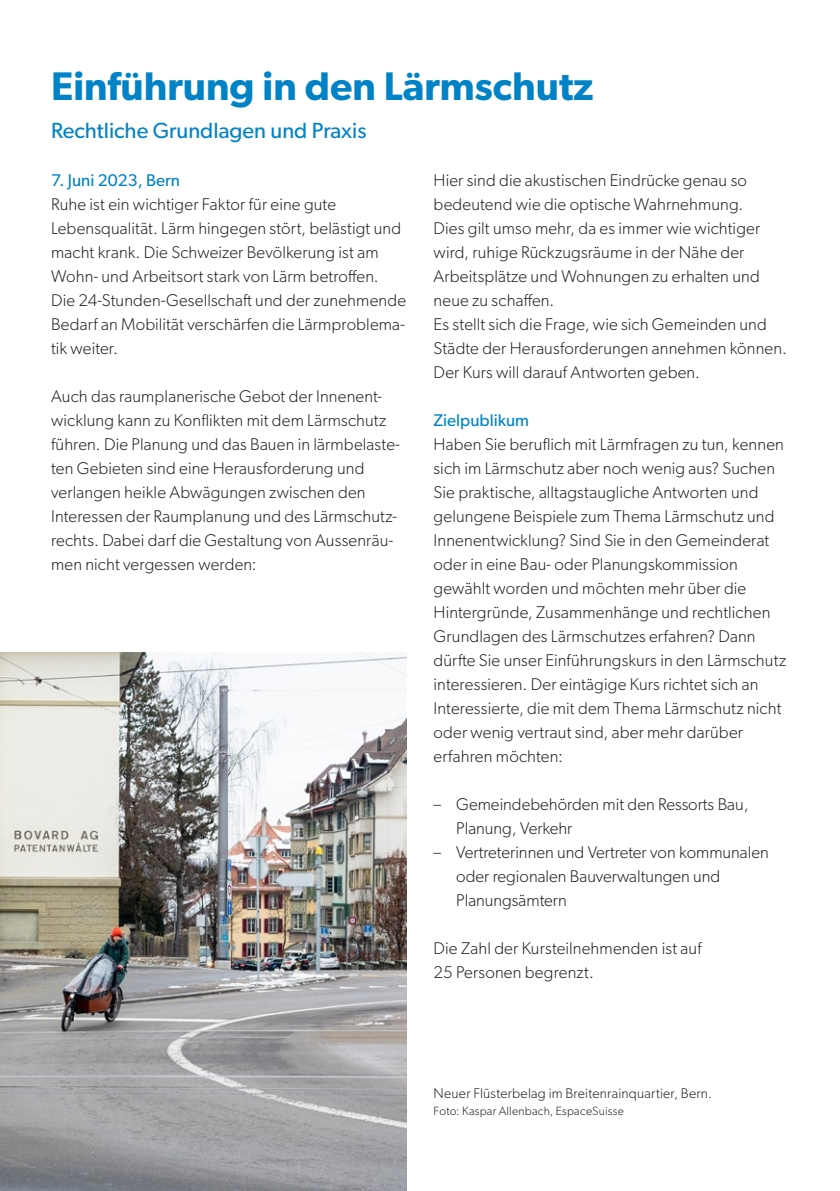
<style>
.page{position:relative;width:840px;height:1191px;background:#fff}
.page>*{position:absolute;margin:0;border:0;box-sizing:border-box;transform-origin:0 0}
.t1{font:600 40px "Gibson";color:#0083c6}
.t2{font:22px "Gibson";color:#0083c6}
.t3{font:300 17px/24px "Gibson";letter-spacing:.01em;color:#231f20}
.t4{font:17px "Gibson";color:#0083c6}
.t5{font:300 14px "Gibson";letter-spacing:.015em;color:#231f20}
.t6{font:300 12px "Gibson";letter-spacing:.02em;color:#231f20}
</style>
<div class="page">
<img style="left:0;top:653px;width:406px;height:538px">
<h1 class="t1" style="left:51px;top:62px;width:543px">Einführung in den Lärmschutz</h1>
<p class="t2" style="left:51px;top:117px;width:317px">Rechtliche Grundlagen und Praxis</p>
<p class="t4" style="left:51px;top:169px;width:130px">7. Juni 2023, Bern</p>
<p class="t3" style="left:51px;top:192px;width:356px">Ruhe ist ein wichtiger Faktor für eine gute Lebensqualität. Lärm hingegen stört, belästigt und macht krank. Die Schweizer Bevölkerung ist am Wohn- und Arbeitsort stark von Lärm betroffen.<br>Die 24-Stunden-Gesellschaft und der zunehmende Bedarf an Mobilität verschärfen die Lärmproblema&shy;tik weiter.</p>
<p class="t3" style="left:51px;top:384px;width:350px">Auch das raumplanerische Gebot der Innenent&shy;wicklung kann zu Konflikten mit dem Lärmschutz führen. Die Planung und das Bauen in lärmbelaste&shy;ten Gebieten sind eine Herausforderung und verlangen heikle Abwägungen zwischen den Interessen der Raumplanung und des Lärmschutz&shy;rechts. Dabei darf die Gestaltung von Aussenräu&shy;men nicht vergessen werden:</p>
<p class="t3" style="left:433px;top:168px;width:354px">Hier sind die akustischen Eindrücke genau so bedeutend wie die optische Wahrnehmung.<br>Dies gilt umso mehr, da es immer wie wichtiger wird, ruhige Rückzugsräume in der Nähe der Arbeitsplätze und Wohnungen zu erhalten und neue zu schaffen.<br>Es stellt sich die Frage, wie sich Gemeinden und Städte der Herausforderungen annehmen können.<br>Der Kurs will darauf Antworten geben.</p>
<p class="t4" style="left:433px;top:410px;width:97px">Zielpublikum</p>
<p class="t3" style="left:433px;top:432px;width:354px">Haben Sie beruflich mit Lärmfragen zu tun, kennen sich im Lärmschutz aber noch wenig aus? Suchen Sie praktische, alltagstaugliche Antworten und gelungene Beispiele zum Thema Lärmschutz und Innenentwicklung? Sind Sie in den Gemeinderat oder in eine Bau- oder Planungskommission gewählt worden und möchten mehr über die Hintergründe, Zusammenhänge und rechtlichen Grundlagen des Lärmschutzes erfahren? Dann dürfte Sie unser Einführungskurs in den Lärmschutz interessieren. Der eintägige Kurs richtet sich an Interessierte, die mit dem Thema Lärmschutz nicht oder wenig vertraut sind, aber mehr darüber erfahren möchten:</p>
<p class="t3" style="left:456px;top:792px;width:293px;text-indent:-23px">– Gemeindebehörden mit den Ressorts Bau,<br>Planung, Verkehr</p>
<p class="t3" style="left:456px;top:840px;width:314px;text-indent:-23px">– Vertreterinnen und Vertreter von kommunalen oder regionalen Bauverwaltungen und<br>Planungsämtern</p>
<p class="t3" style="left:433px;top:936px;width:269px">Die Zahl der Kursteilnehmenden ist auf<br>25 Personen begrenzt.</p>
<p class="t5" style="left:433px;top:1084px;width:280px">Neuer Flüsterbelag im Breitenrainquartier, Bern.</p>
<p class="t6" style="left:433px;top:1103px;width:192px">Foto: Kaspar Allenbach, EspaceSuisse</p>
</div>
